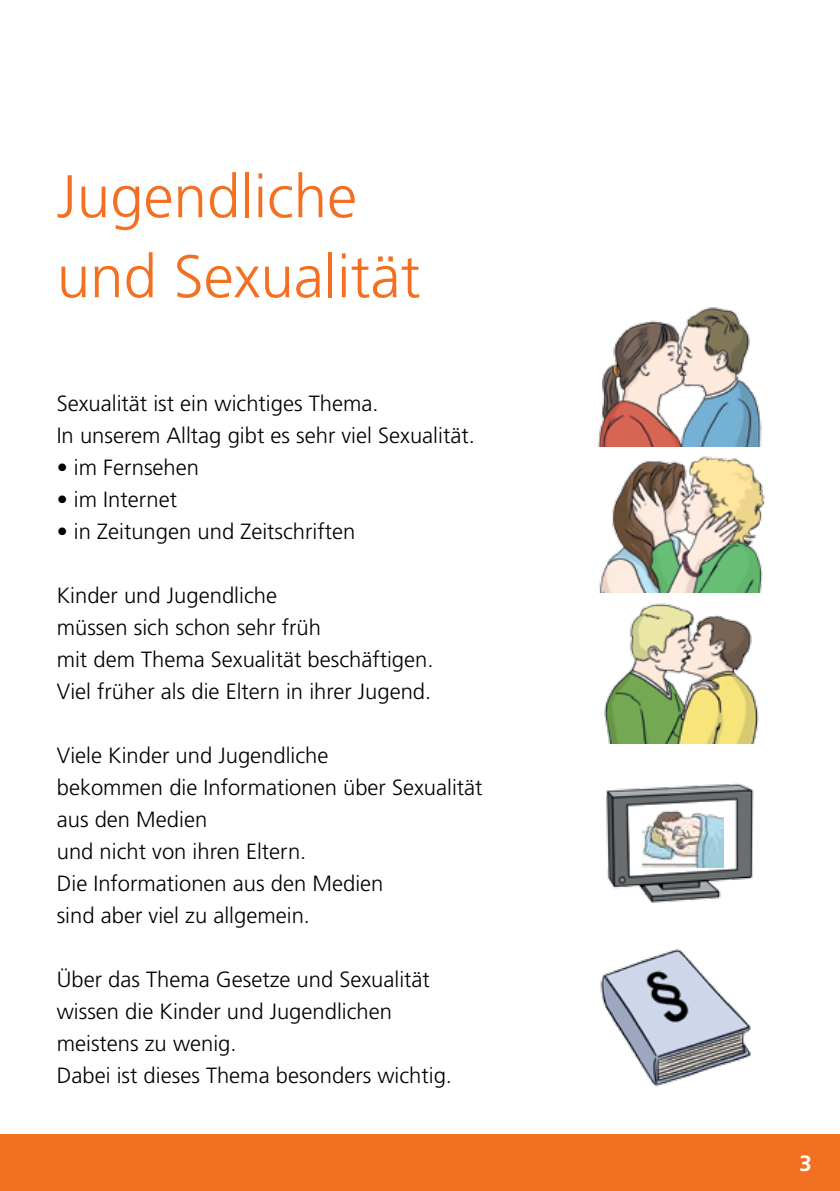
<style>
.page{position:relative;width:840px;height:1191px;background:#fff}
.page>*{position:absolute;margin:0;border:0;box-sizing:border-box;transform-origin:0 0}
.t1{font:300 60px/80px "Frutiger";color:#f36f21}
.t2{font:300 22px/32px "Frutiger";color:#000}
.t3{font:700 22px "Frutiger";color:#fff}
</style>
<div class="page">
<div style="left:0;top:1134px;width:839px;height:57px;background:#f36f21"></div>
<img style="left:597px;top:307px;width:165px;height:139px">
<img style="left:599px;top:456px;width:166px;height:136px">
<img style="left:604px;top:603px;width:155px;height:140px">
<img style="left:600px;top:949px;width:151px;height:138px">
<img style="left:606px;top:783px;width:148px;height:120px">
<img style="left:642px;top:807px;width:81px;height:60px">
<h1 class="t1" style="left:57px;top:156px;width:365px">Jugendliche und Sexualität</h1>
<p class="t2" style="left:57px;top:387px;width:419px">Sexualität ist ein wichtiges Thema.<br>In unserem Alltag gibt es sehr viel Sexualität.</p>
<p class="t2" style="left:57px;top:451px;width:144px">• im Fernsehen</p>
<p class="t2" style="left:57px;top:483px;width:122px">• im Internet</p>
<p class="t2" style="left:57px;top:515px;width:300px">• in Zeitungen und Zeitschriften</p>
<p class="t2" style="left:57px;top:579px;width:378px">Kinder und Jugendliche<br>müssen sich schon sehr früh<br>mit dem Thema Sexualität beschäftigen.<br>Viel früher als die Eltern in ihrer Jugend.</p>
<p class="t2" style="left:57px;top:739px;width:427px">Viele Kinder und Jugendliche<br>bekommen die Informationen über Sexualität aus den Medien<br>und nicht von ihren Eltern.<br>Die Informationen aus den Medien<br>sind aber viel zu allgemein.</p>
<p class="t2" style="left:57px;top:963px;width:396px">Über das Thema Gesetze und Sexualität wissen die Kinder und Jugendlichen meistens zu wenig.<br>Dabei ist dieses Thema besonders wichtig.</p>
<p class="t3" style="left:798px;top:1150px;width:14px">3</p>
</div>
